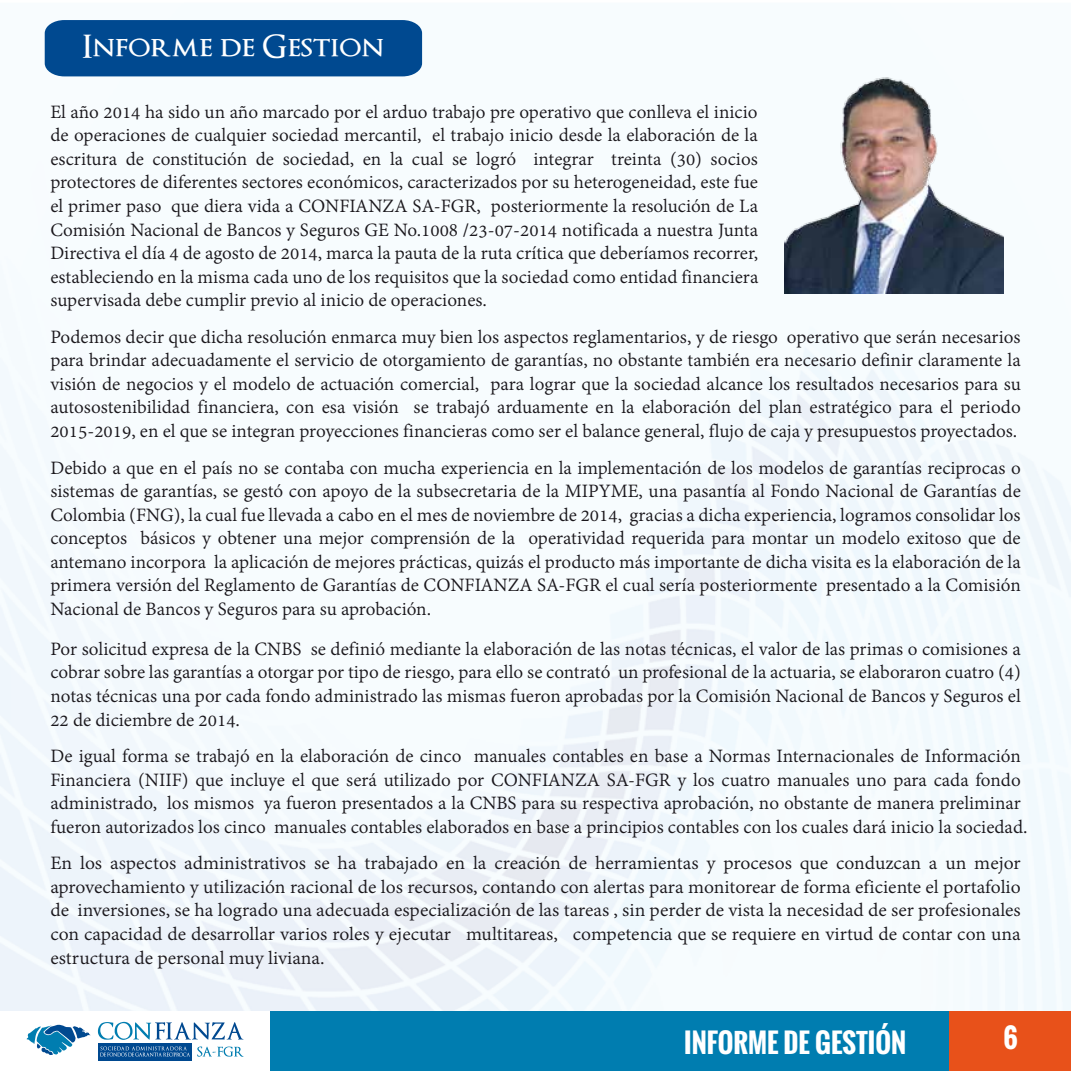
<style>
.page{position:relative;width:1071px;height:1071px;background:#fff}
.page>*{position:absolute;margin:0;border:0;box-sizing:border-box;transform-origin:0 0}
.t1{font:600 31.5px "Optimus Princeps";color:#fff}
.t2{font:700 26.43px "Oswald";color:#fff}
.t3{font:20.47px/23.6px "Adobe Devanagari";color:#1a171c;text-align:justify}
</style>
<div class="page">
<img style="left:0;top:31px;width:1071px;height:980px">
<div style="left:45px;top:20px;width:377px;height:56px;background:#004990"></div>
<div style="left:98px;top:1043px;width:94px;height:17px;background:#004990"></div>
<svg style="left:98px;top:1022px;width:145px;height:18px"></svg>
<svg style="left:197px;top:1047px;width:47px;height:10px"></svg>
<svg style="left:100px;top:1046px;width:90px;height:11px"></svg>
<svg style="left:27px;top:1024px;width:64px;height:31px"></svg>
<div style="left:270px;top:1011px;width:801px;height:60px;background:#007db0"></div>
<div style="left:950px;top:1011px;width:121px;height:60px;background:#e8511a"></div>
<img style="left:785px;top:48px;width:218px;height:246px">
<h1 class="t1" style="left:83px;top:30px;width:303px">Informe de Gestion</h1>
<p class="t3" style="left:50px;top:102px;width:710px">El año 2014 ha sido un año marcado por el arduo trabajo pre operativo que conlleva el inicio de operaciones de cualquier sociedad mercantil, el trabajo inicio desde la elaboración de la escritura de constitución de sociedad, en la cual se logró integrar treinta (30) socios protectores de diferentes sectores económicos, caracterizados por su heterogeneidad, este fue el primer paso que diera vida a CONFIANZA SA-FGR, posteriormente la resolución de La Comisión Nacional de Bancos y Seguros GE No.1008 /23-07-2014 notificada a nuestra Junta Directiva el día 4 de agosto de 2014, marca la pauta de la ruta crítica que deberíamos recorrer, estableciendo en la misma cada uno de los requisitos que la sociedad como entidad financiera supervisada debe cumplir previo al inicio de operaciones.</p>
<p class="t3" style="left:50px;top:327px;width:972px">Podemos decir que dicha resolución enmarca muy bien los aspectos reglamentarios, y de riesgo operativo que serán necesarios para brindar adecuadamente el servicio de otorgamiento de garantías, no obstante también era necesario definir claramente la visión de negocios y el modelo de actuación comercial, para lograr que la sociedad alcance los resultados necesarios para su autosostenibilidad financiera, con esa visión se trabajó arduamente en la elaboración del plan estratégico para el periodo 2015-2019, en el que se integran proyecciones financieras como ser el balance general, flujo de caja y presupuestos proyectados.</p>
<p class="t3" style="left:50px;top:457px;width:972px">Debido a que en el país no se contaba con mucha experiencia en la implementación de los modelos de garantías reciprocas o sistemas de garantías, se gestó con apoyo de la subsecretaria de la MIPYME, una pasantía al Fondo Nacional de Garantías de Colombia (FNG), la cual fue llevada a cabo en el mes de noviembre de 2014, gracias a dicha experiencia, logramos consolidar los conceptos básicos y obtener una mejor comprensión de la operatividad requerida para montar un modelo exitoso que de antemano incorpora la aplicación de mejores prácticas, quizás el producto más importante de dicha visita es la elaboración de la primera versión del Reglamento de Garantías de CONFIANZA SA-FGR el cual sería posteriormente presentado a la Comisión Nacional de Bancos y Seguros para su aprobación.</p>
<p class="t3" style="left:50px;top:639px;width:972px">Por solicitud expresa de la CNBS se definió mediante la elaboración de las notas técnicas, el valor de las primas o comisiones a cobrar sobre las garantías a otorgar por tipo de riesgo, para ello se contrató un profesional de la actuaria, se elaboraron cuatro (4) notas técnicas una por cada fondo administrado las mismas fueron aprobadas por la Comisión Nacional de Bancos y Seguros el 22 de diciembre de 2014.</p>
<p class="t3" style="left:50px;top:746px;width:979px;text-align:left">De igual forma se trabajó en la elaboración de cinco manuales contables en base a Normas Internacionales de Información Financiera (NIIF) que incluye el que será utilizado por CONFIANZA SA-FGR y los cuatro manuales uno para cada fondo administrado, los mismos ya fueron presentados a la CNBS para su respectiva aprobación, no obstante de manera preliminar fueron autorizados los cinco manuales contables elaborados en base a principios contables con los cuales dará inicio la sociedad.</p>
<p class="t3" style="left:50px;top:853px;width:972px">En los aspectos administrativos se ha trabajado en la creación de herramientas y procesos que conduzcan a un mejor aprovechamiento y utilización racional de los recursos, contando con alertas para monitorear de forma eficiente el portafolio de inversiones, se ha logrado una adecuada especialización de las tareas , sin perder de vista la necesidad de ser profesionales con capacidad de desarrollar varios roles y ejecutar multitareas, competencia que se requiere en virtud de contar con una estructura de personal muy liviana.</p>
<p class="t2" style="left:684px;top:1023px;width:224px">INFORME DE GESTIÓN</p>
<p class="t2" style="left:1003px;top:1018px;width:16px">6</p>
</div>
